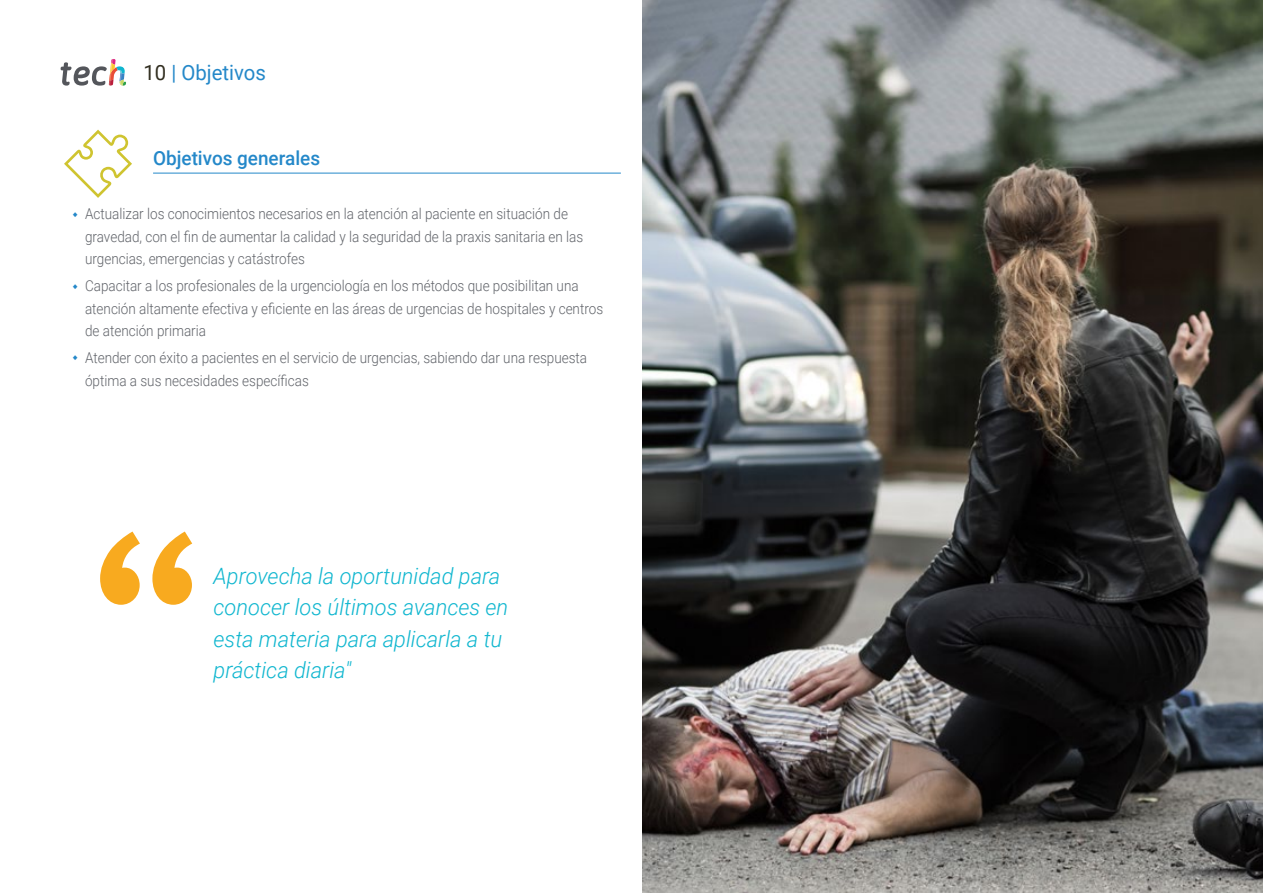
<style>
.page{position:relative;width:1263px;height:893px;background:#fff}
.page>*{position:absolute;margin:0;border:0;box-sizing:border-box;transform-origin:0 0}
.t1{font:italic 300 22.5px/31.5px "Roboto";color:#0fb6cf}
.t2{font:21px "Roboto";color:#2488c9}
.t3{font:500 19.5px "Roboto";color:#2488c9}
.t4{font:300 15px/22.5px "Roboto";color:#61646a;scale:.9 1}
.s1{color:#312e20}
</style>
<div class="page">
<hr style="left:153px;top:173px;width:468px;height:1px;background:#2488c9">
<svg style="left:64px;top:130px;width:68px;height:68px"></svg>
<svg style="left:61px;top:59px;width:65px;height:27px"></svg>
<img style="left:642px;top:0;width:621px;height:893px">
<svg style="left:100px;top:531px;width:92px;height:74px"></svg>
<h2 class="t2" style="left:144px;top:57px;width:124px"><span class="s1">10</span> | Objetivos</h2>
<h3 class="t3" style="left:153px;top:144px;width:169px">Objetivos generales</h3>
<p class="t4" style="left:85px;top:202px;width:555px">Actualizar los conocimientos necesarios en la atención al paciente en situación de gravedad, con el fin de aumentar la calidad y la seguridad de la praxis sanitaria en las urgencias, emergencias y catástrofes</p>
<p class="t4" style="left:85px;top:274px;width:577px">Capacitar a los profesionales de la urgenciología en los métodos que posibilitan una atención altamente efectiva y eficiente en las áreas de urgencias de hospitales y centros de atención primaria</p>
<p class="t4" style="left:85px;top:346px;width:559px">Atender con éxito a pacientes en el servicio de urgencias, sabiendo dar una respuesta óptima a sus necesidades específicas</p>
<h1 class="t1" style="left:213px;top:559px;width:296px">Aprovecha la oportunidad para conocer los últimos avances en esta materia para aplicarla a tu práctica diaria"</h1>
</div>
